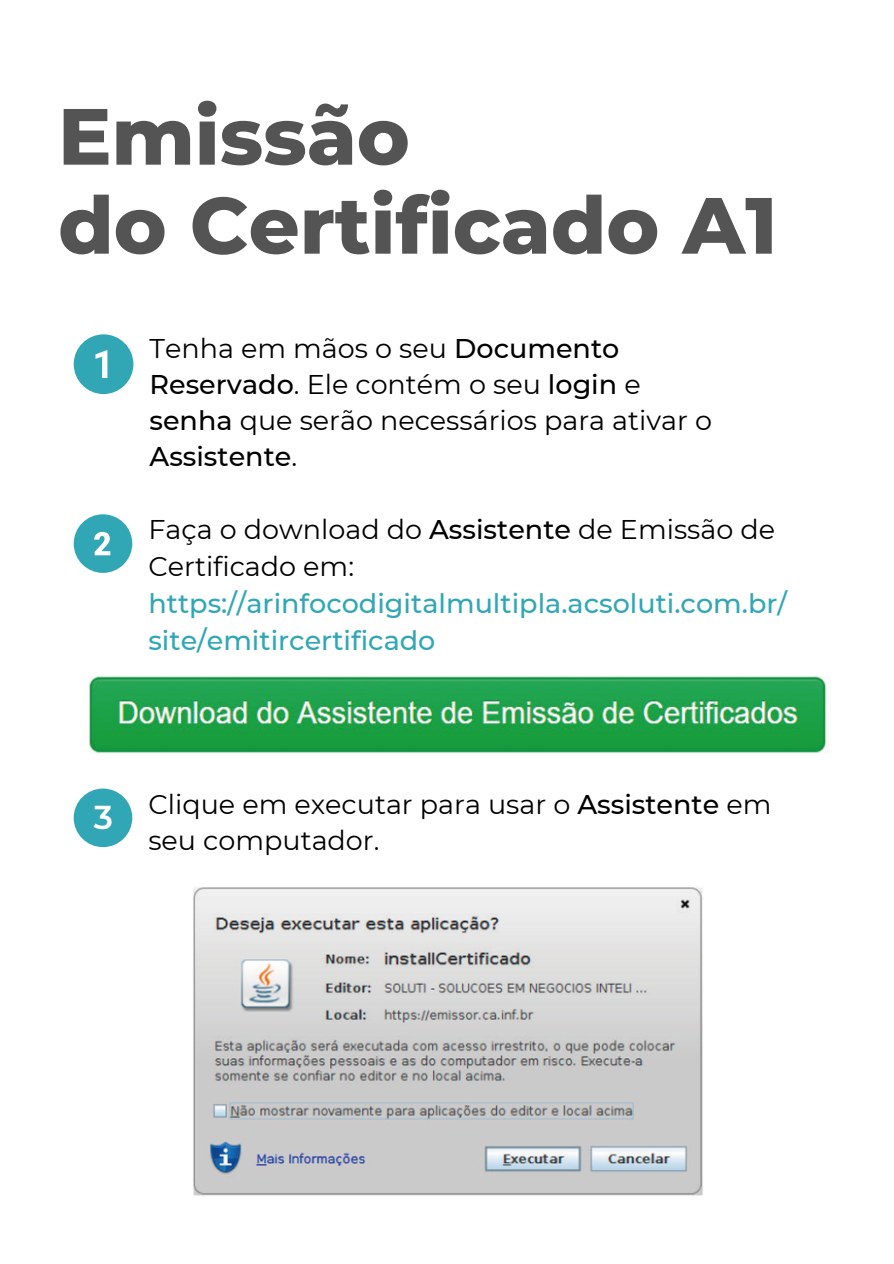
<style>
.page{position:relative;width:894px;height:1264px;background:#fff}
.page>*{position:absolute;margin:0;border:0;box-sizing:border-box;transform-origin:0 0}
.t1{font:800 79.5px "Montserrat";color:#545454}
.t2{font:600 33px "Montserrat";color:#fff}
.t3{font:27px/36px "Montserrat";color:#000}
.t4{font:500 27px "Montserrat";color:#31a7b5}
.s1{font-weight:500}
</style>
<div class="page">
<svg style="left:74px;top:334px;width:59px;height:60px"></svg>
<div style="left:74px;top:514px;width:58px;height:59px;background:#31a7b5;border-radius:50%"></div>
<svg style="left:94px;top:532px;width:16px;height:23px"></svg>
<img style="left:89px;top:676px;width:741px;height:77px">
<div style="left:74px;top:788px;width:58px;height:59px;background:#31a7b5;border-radius:50%"></div>
<img style="left:193px;top:886px;width:510px;height:310px">
<p class="t1" style="left:58px;top:88px;width:353px">Emissão</p>
<p class="t1" style="left:58px;top:177px;width:720px">do Certificado A1</p>
<p class="t3" style="left:149px;top:330px;width:471px">Tenha em mãos o seu <span class="s1">Documento</span></p>
<p class="t3" style="left:149px;top:366px;width:492px"><span class="s1">Reservado</span>. Ele contém o seu <span class="s1">login</span> e</p>
<p class="t3" style="left:149px;top:402px;width:563px"><span class="s1">senha</span> que serão necessários para ativar o<br><span class="s1">Assistente</span>.</p>
<p class="t3" style="left:148px;top:512px;width:628px">Faça o download do <span class="s1">Assistente</span> de Emissão de<br>Certificado em:</p>
<p class="t4" style="left:148px;top:586px;width:640px">https://arinfocodigitalmultipla.acsoluti.com.br/</p>
<p class="t4" style="left:148px;top:623px;width:288px">site/emitircertificado</p>
<p class="t2" style="left:94px;top:797px;width:21px">3</p>
<p class="t3" style="left:148px;top:786px;width:624px">Clique em executar para usar o <span class="s1">Assistente</span> em seu computador.</p>
</div>
